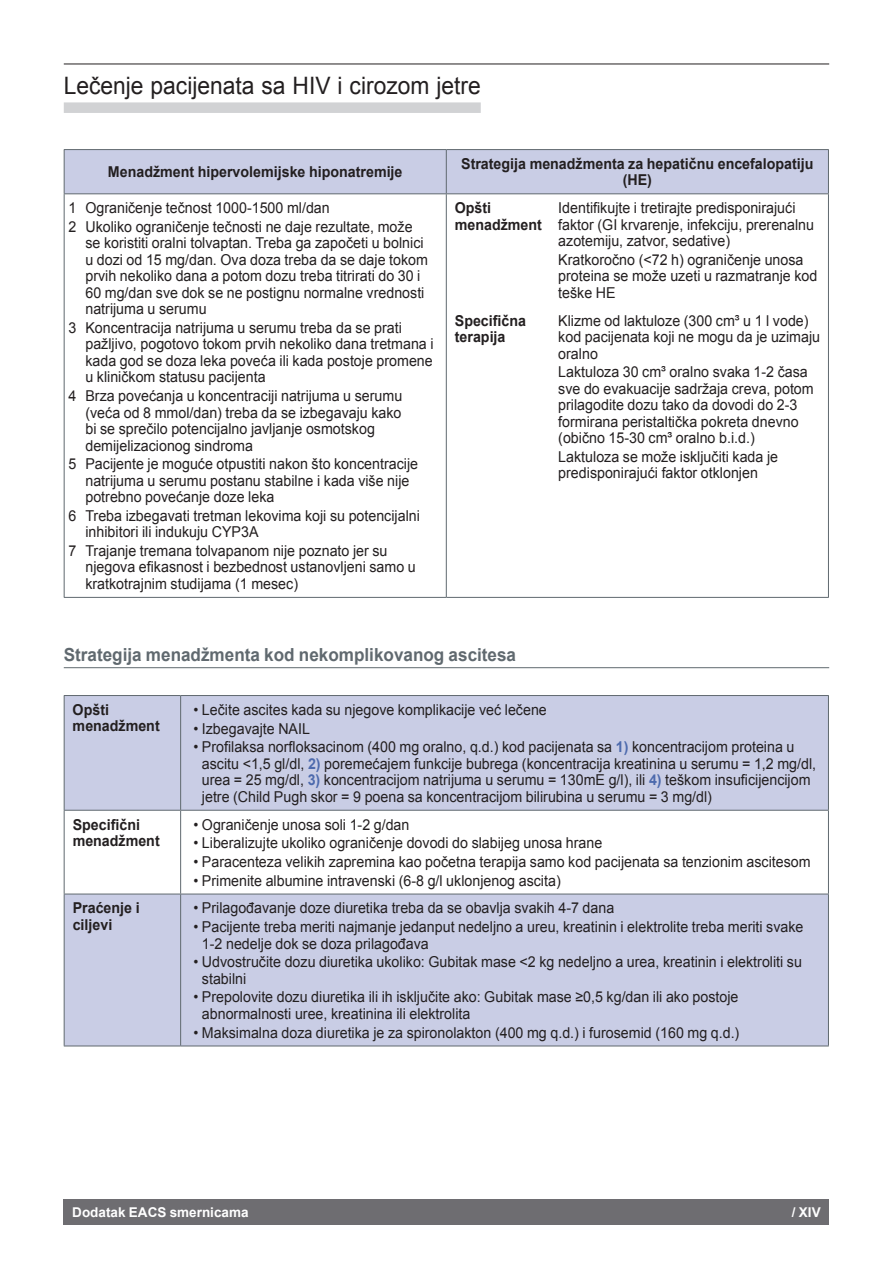
<style>
.page{position:relative;width:893px;height:1263px;background:#fff}
.page>*{position:absolute;margin:0;border:0;box-sizing:border-box;transform-origin:0 0}
.t1{font:24px "Arial";color:#231f20;scale:.95 1}
.t2{font:700 18px "Arial";color:#60696f;scale:.95 1}
.t3{font:15px/16.5px "Arial";color:#231f20;scale:.95 1}
.t4{font:700 15px/16.5px "Arial";color:#231f20;scale:.95 1}
.t5{font:700 13.5px "Arial";color:#fff}
.s1{font-weight:700;color:#4d6aad}
</style>
<div class="page">
<div style="left:64px;top:1199px;width:765px;height:26px;background:#6e6d71"></div>
<hr style="left:64px;top:64px;width:765px;height:1px;background:#231f20">
<div style="left:64px;top:102px;width:417px;height:11px;background:#d1d2d4"></div>
<hr style="left:64px;top:667px;width:765px;height:1px;background:#60696f">
<div style="left:65px;top:150px;width:763px;height:43px;background:#c9cde5"></div>
<hr style="left:64px;top:150px;width:1px;height:43px;background:#60696f">
<hr style="left:64px;top:149px;width:382px;height:1px;background:#60696f">
<hr style="left:446px;top:150px;width:1px;height:43px;background:#60696f">
<hr style="left:828px;top:150px;width:1px;height:43px;background:#60696f">
<hr style="left:446px;top:149px;width:383px;height:1px;background:#60696f">
<hr style="left:64px;top:194px;width:1px;height:403px;background:#60696f">
<hr style="left:64px;top:193px;width:382px;height:1px;background:#60696f">
<hr style="left:64px;top:597px;width:382px;height:1px;background:#60696f">
<hr style="left:446px;top:194px;width:1px;height:403px;background:#60696f">
<hr style="left:828px;top:194px;width:1px;height:403px;background:#60696f">
<hr style="left:446px;top:193px;width:383px;height:1px;background:#60696f">
<hr style="left:446px;top:597px;width:383px;height:1px;background:#60696f">
<svg style="left:65px;top:696px;width:763px;height:349px;fill:#c9cde5"></svg>
<hr style="left:64px;top:696px;width:1px;height:114px;background:#60696f">
<hr style="left:64px;top:695px;width:117px;height:1px;background:#60696f">
<hr style="left:180px;top:696px;width:1px;height:114px;background:#60696f">
<hr style="left:828px;top:696px;width:1px;height:114px;background:#60696f">
<hr style="left:181px;top:695px;width:648px;height:1px;background:#60696f">
<hr style="left:64px;top:810px;width:1px;height:84px;background:#60696f">
<hr style="left:64px;top:810px;width:117px;height:1px;background:#60696f">
<hr style="left:180px;top:810px;width:1px;height:84px;background:#60696f">
<hr style="left:828px;top:810px;width:1px;height:84px;background:#60696f">
<hr style="left:181px;top:810px;width:648px;height:1px;background:#60696f">
<hr style="left:64px;top:894px;width:1px;height:151px;background:#60696f">
<hr style="left:64px;top:894px;width:117px;height:1px;background:#60696f">
<hr style="left:64px;top:1045px;width:117px;height:1px;background:#60696f">
<hr style="left:180px;top:894px;width:1px;height:151px;background:#60696f">
<hr style="left:828px;top:894px;width:1px;height:151px;background:#60696f">
<hr style="left:181px;top:894px;width:648px;height:1px;background:#60696f">
<hr style="left:181px;top:1045px;width:648px;height:1px;background:#60696f">
<h1 class="t1" style="left:64px;top:70px;width:440px">Lečenje pacijenata sa HIV i cirozom jetre</h1>
<p class="t4" style="left:108px;top:164px;width:312px">Menadžment hipervolemijske hiponatremije</p>
<p class="t4" style="left:461px;top:156px;width:372px;text-align:center">Strategija menadžmenta za hepatičnu encefalopatiju (HE)</p>
<p class="t3" style="left:68px;top:199px;width:364px;line-height:18.6px">1 Ograničenje tečnost 1000-1500 ml/dan<br>2 Ukoliko ograničenje tečnosti ne daje rezultate, može</p>
<p class="t3" style="left:85px;top:235px;width:362px">se koristiti oralni tolvaptan. Treba ga započeti u bolnici u dozi od 15 mg/dan. Ova doza treba da se daje tokom prvih nekoliko dana a potom dozu treba titrirati do 30 i 60 mg/dan sve dok se ne postignu normalne vrednosti natrijuma u serumu</p>
<p class="t3" style="left:85px;top:319px;width:368px;text-indent:-17px">3 Koncentracija natrijuma u serumu treba da se prati pažljivo, pogotovo tokom prvih nekoliko dana tretmana i kada god se doza leka poveća ili kada postoje promene u kliničkom statusu pacijenta</p>
<p class="t3" style="left:85px;top:388px;width:335px;text-indent:-17px">4 Brza povećanja u koncentraciji natrijuma u serumu (veća od 8 mmol/dan) treba da se izbegavaju kako bi se sprečilo potencijalno javljanje osmotskog demijelizacionog sindroma</p>
<p class="t3" style="left:85px;top:456px;width:352px;text-indent:-17px">5 Pacijente je moguće otpustiti nakon što koncentracije natrijuma u serumu postanu stabilne i kada više nije potrebno povećanje doze leka</p>
<p class="t3" style="left:85px;top:507px;width:354px;text-indent:-17px">6 Treba izbegavati tretman lekovima koji su potencijalni inhibitori ili indukuju CYP3A</p>
<p class="t3" style="left:85px;top:542px;width:349px;text-indent:-17px">7 Trajanje tremana tolvapanom nije poznato jer su njegova efikasnost i bezbednost ustanovljeni samo u kratkotrajnim studijama (1 mesec)</p>
<p class="t4" style="left:455px;top:200px;width:93px">Opšti menadžment</p>
<p class="t3" style="left:558px;top:200px;width:271px">Identifikujte i tretirajte predisponirajući faktor (GI krvarenje, infekciju, prerenalnu azotemiju, zatvor, sedative)</p>
<p class="t3" style="left:558px;top:251px;width:274px">Kratkoročno (&lt;72 h) ograničenje unosa proteina se može uzeti u razmatranje kod teške HE</p>
<p class="t4" style="left:455px;top:312px;width:77px">Specifična terapija</p>
<p class="t3" style="left:558px;top:312px;width:277px">Klizme od laktuloze (300 cm³ u 1 l vode) kod pacijenata koji ne mogu da je uzimaju oralno</p>
<p class="t3" style="left:558px;top:364px;width:270px">Laktuloza 30 cm³ oralno svaka 1-2 časa sve do evakuacije sadržaja creva, potom prilagodite dozu tako da dovodi do 2-3 formirana peristaltička pokreta dnevno (obično 15-30 cm³ oralno b.i.d.)</p>
<p class="t3" style="left:558px;top:448px;width:233px">Laktuloza se može isključiti kada je predisponirajući faktor otklonjen</p>
<p class="t2" style="left:64px;top:643px;width:478px">Strategija menadžmenta kod nekomplikovanog ascitesa</p>
<p class="t4" style="left:73px;top:702px;width:93px">Opšti menadžment</p>
<p class="t3" style="left:193px;top:702px;width:374px">• Lečite ascites kada su njegove komplikacije već lečene</p>
<p class="t3" style="left:193px;top:720px;width:124px">• Izbegavajte NAIL</p>
<p class="t3" style="left:202px;top:739px;width:648px;text-indent:-9px">• Profilaksa norfloksacinom (400 mg oralno, q.d.) kod pacijenata sa <span class="s1">1)</span> koncentracijom proteina u ascitu &lt;1,5 gl/dl, <span class="s1">2)</span> poremećajem funkcije bubrega (koncentracija kreatinina u serumu = 1,2 mg/dl, urea = 25 mg/dl, <span class="s1">3)</span> koncentracijom natrijuma u serumu = 130mE g/l), ili <span class="s1">4)</span> teškom insuficijencijom jetre (Child Pugh skor = 9 poena sa koncentracijom bilirubina u serumu = 3 mg/dl)</p>
<p class="t4" style="left:73px;top:817px;width:93px">Specifični menadžment</p>
<p class="t3" style="left:193px;top:816px;width:229px">• Ograničenje unosa soli 1-2 g/dan</p>
<p class="t3" style="left:193px;top:835px;width:432px">• Liberalizujte ukoliko ograničenje dovodi do slabijeg unosa hrane</p>
<p class="t3" style="left:193px;top:853px;width:651px">• Paracenteza velikih zapremina kao početna terapija samo kod pacijenata sa tenzionim ascitesom</p>
<p class="t3" style="left:193px;top:872px;width:388px">• Primenite albumine intravenski (6-8 g/l uklonjenog ascita)</p>
<p class="t4" style="left:73px;top:900px;width:72px">Praćenje i ciljevi</p>
<p class="t3" style="left:193px;top:900px;width:444px">• Prilagođavanje doze diuretika treba da se obavlja svakih 4-7 dana</p>
<p class="t3" style="left:202px;top:919px;width:635px;text-indent:-9px">• Pacijente treba meriti najmanje jedanput nedeljno a ureu, kreatinin i elektrolite treba meriti svake<br>1-2 nedelje dok se doza prilagođava</p>
<p class="t3" style="left:202px;top:954px;width:633px;text-indent:-9px">• Udvostručite dozu diuretika ukoliko: Gubitak mase &lt;2 kg nedeljno a urea, kreatinin i elektroliti su stabilni</p>
<p class="t3" style="left:202px;top:989px;width:566px;text-indent:-9px">• Prepolovite dozu diuretika ili ih isključite ako: Gubitak mase ≥0,5 kg/dan ili ako postoje abnormalnosti uree, kreatinina ili elektrolita</p>
<p class="t3" style="left:193px;top:1024px;width:576px">• Maksimalna doza diuretika je za spironolakton (400 mg q.d.) i furosemid (160 mg q.d.)</p>
<p class="t5" style="left:72px;top:1203px;width:178px">Dodatak EACS smernicama</p>
<p class="t5" style="left:792px;top:1203px;width:30px">/ XIV</p>
</div>
